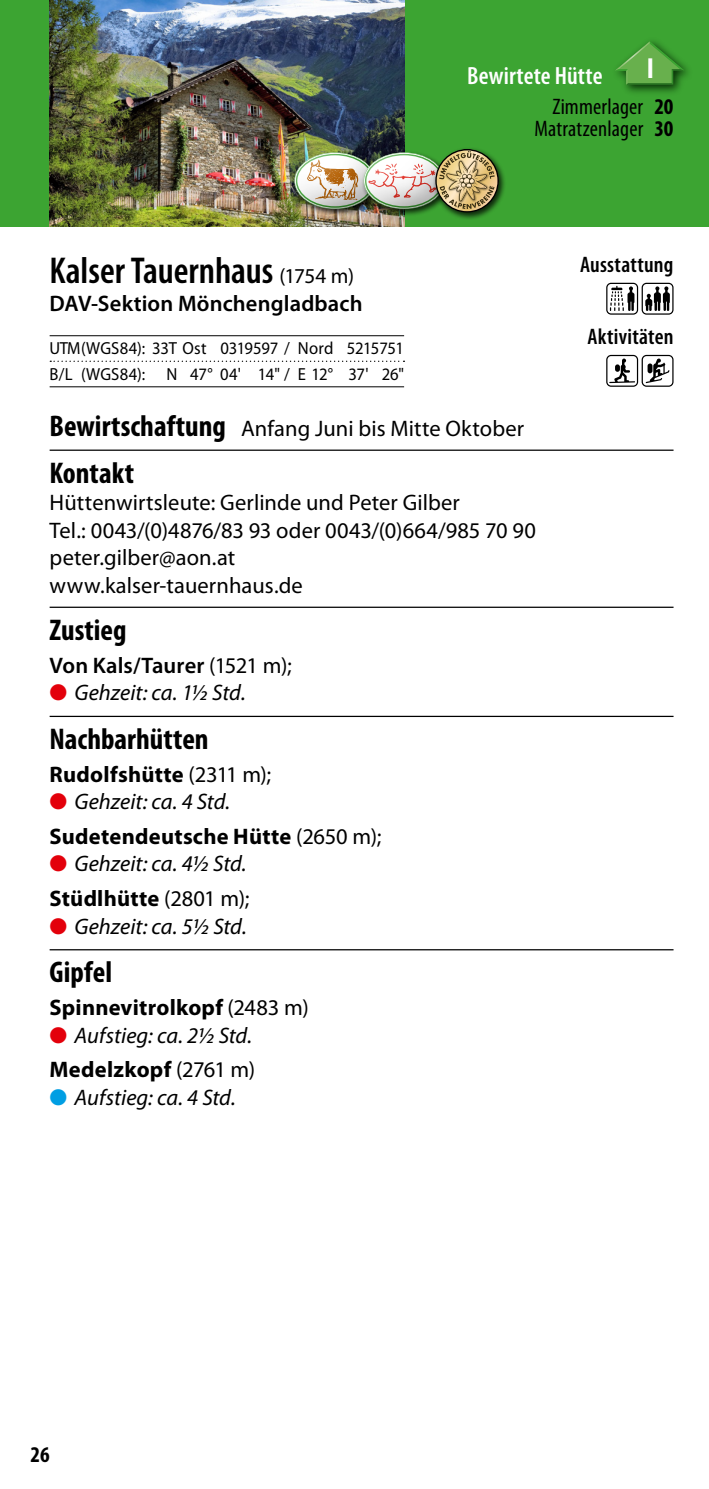
<style>
.page{position:relative;width:709px;height:1489px;background:#fff}
.page>*{position:absolute;margin:0;border:0;box-sizing:border-box;transform-origin:0 0}
.A1-Huette-Name{font:600 condensed 37.5px "Myriad Pro";color:#000}
.B1-Huette-Aufstieg_G{font:700 condensed 30px "Myriad Pro";color:#000}
.B1-Huette-Kontakt{font:700 condensed 30px "Myriad Pro";color:#000}
.t1{font:700 condensed 29px "Myriad Pro";color:#fff}
._04b-Text-Links__1mm{font:600 condensed 25px "Myriad Pro";letter-spacing:.005em;color:#fff}
.B1-Huette-Kontakt-2{font:22.5px/27.5px "Myriad Pro";letter-spacing:.005em;color:#000}
._04b-Text-Links__1mm-2{font:italic 22.5px "Myriad Pro";color:#000}
._04b-Text-Links__1mm-3{font:700 22.5px "Myriad Pro";letter-spacing:.01em;color:#000}
.B5-Huette-Bewirtscha{font:22.5px "Myriad Pro";letter-spacing:.005em;color:#000}
._04b-Text-Links__1mm-4{font:condensed 22.5px/22.5px "Myriad Pro";letter-spacing:.005em;color:#000;text-align:right}
.A2-Huette-Sektion{font:600 22.5px "Myriad Pro";letter-spacing:.005em;color:#000}
._04b-Text-Links__1mm-5{font:600 22.5px "Myriad Pro";letter-spacing:.005em;color:#000}
._06-Ausstattung__Akt{font:600 condensed 22.5px "Myriad Pro";letter-spacing:.01em;color:#000}
.t2{font:700 condensed 22.5px "Myriad Pro";color:#000}
.C2-Huette_GPS_UTM{font:17.5px "Myriad Pro";letter-spacing:-.01em;color:#000;scale:.95 1}
.C3-Huette_GPS_B_L{font:17.5px "Myriad Pro";color:#000;scale:.95 1}
.s1{font-weight:700}
.s2{font-weight:400;font-stretch:normal;font-size:21.25px}
.s3{font-weight:700;font-stretch:condensed;font-size:30px}
.s4{font-weight:400}
.s5{color:#e3000b}
.s6{color:#009ee3}
</style>
<div class="page">
<div style="left:0;top:0;width:709px;height:227px;background:#3ca432"></div>
<hr style="left:50px;top:449px;width:623px;height:2px;background:#000">
<hr style="left:50px;top:606px;width:623px;height:2px;background:#000">
<hr style="left:50px;top:715px;width:623px;height:2px;background:#000">
<hr style="left:50px;top:949px;width:623px;height:1px;background:#000">
<svg style="left:50px;top:360px;width:354px;height:2px"></svg>
<hr style="left:50px;top:335px;width:354px;height:1px;background:#000">
<hr style="left:50px;top:386px;width:354px;height:1px;background:#000">
<svg style="left:606px;top:283px;width:67px;height:31px"></svg>
<svg style="left:606px;top:355px;width:67px;height:32px"></svg>
<img style="left:624px;top:64px;width:65px;height:29px">
<svg style="left:615px;top:41px;width:69px;height:44px"></svg>
<img style="left:50px;top:0;width:354px;height:227px">
<div style="left:292px;top:150px;width:91px;height:66px;background:#000;opacity:.75"></div>
<div style="left:293px;top:147px;width:85px;height:63px;background:#000;opacity:.6"></div>
<div style="left:361px;top:150px;width:91px;height:66px;background:#000;opacity:.75"></div>
<div style="left:362px;top:147px;width:85px;height:63px;background:#000;opacity:.6"></div>
<div style="left:433px;top:147px;width:73px;height:73px;background:#000;opacity:.75"></div>
<img style="left:294px;top:149px;width:205px;height:64px">
<p class="t1" style="left:646px;top:50px;width:9px">I</p>
<p class="_04b-Text-Links__1mm" style="left:467px;top:60px;width:137px">Bewirtete Hütte</p>
<p class="_04b-Text-Links__1mm-4" style="left:534px;top:95px;width:141px">Zimmerlager <span class="s1">20<br></span>Matratzenlager <span class="s1">30</span></p>
<p class="A1-Huette-Name" style="left:50px;top:248px;width:306px">Kalser Tauernhaus <span class="s2">(1754 m)</span></p>
<p class="_06-Ausstattung__Akt" style="left:580px;top:251px;width:95px">Ausstattung</p>
<p class="A2-Huette-Sektion" style="left:50px;top:289px;width:314px">DAV-Sektion Mönchengladbach</p>
<p class="C2-Huette_GPS_UTM" style="left:50px;top:337px;width:374px">UTM(WGS84): 33T Ost 0319597 / Nord 5215751</p>
<p class="C3-Huette_GPS_B_L" style="left:50px;top:363px;width:374px">B/L (WGS84): N 47° 04' 14" / E 12° 37' 26"</p>
<p class="B5-Huette-Bewirtscha" style="left:50px;top:414px;width:476px"><span class="s3">Bewirtschaftung</span> Anfang Juni bis Mitte Oktober</p>
<p class="B1-Huette-Kontakt" style="left:50px;top:454px;width:86px">Kontakt</p>
<p class="B1-Huette-Kontakt-2" style="left:50px;top:488px;width:488px">Hüttenwirtsleute: Gerlinde und Peter Gilber<br>Tel.: 0043/(0)4876/83 93 oder 0043/(0)664/985 70 90 peter.gilber@aon.at<br>www.kalser-tauernhaus.de</p>
<p class="B1-Huette-Aufstieg_G" style="left:50px;top:611px;width:78px">Zustieg</p>
<p class="_04b-Text-Links__1mm-5" style="left:50px;top:650px;width:243px">Von Kals/Taurer <span class="s4">(1521 m);</span></p>
<p class="_04b-Text-Links__1mm-2" style="left:50px;top:678px;width:198px"><span class="s5">●</span> Gehzeit: ca. 1½ Std.</p>
<p class="B1-Huette-Aufstieg_G" style="left:50px;top:720px;width:160px">Nachbarhütten</p>
<p class="_04b-Text-Links__1mm-3" style="left:50px;top:759px;width:223px">Rudolfshütte <span class="s4">(2311 m);</span></p>
<p class="_04b-Text-Links__1mm-2" style="left:50px;top:787px;width:182px"><span class="s5">●</span> Gehzeit: ca. 4 Std.</p>
<p class="_04b-Text-Links__1mm-3" style="left:50px;top:821px;width:333px">Sudetendeutsche Hütte <span class="s4">(2650 m);</span></p>
<p class="_04b-Text-Links__1mm-2" style="left:50px;top:849px;width:199px"><span class="s5">●</span> Gehzeit: ca. 4½ Std.</p>
<p class="_04b-Text-Links__1mm-3" style="left:50px;top:883px;width:201px">Stüdlhütte <span class="s4">(2801 m);</span></p>
<p class="_04b-Text-Links__1mm-2" style="left:50px;top:912px;width:199px"><span class="s5">●</span> Gehzeit: ca. 5½ Std.</p>
<p class="B1-Huette-Aufstieg_G" style="left:50px;top:953px;width:64px">Gipfel</p>
<p class="_04b-Text-Links__1mm-3" style="left:50px;top:992px;width:261px">Spinnevitrolkopf <span class="s4">(2483 m)</span></p>
<p class="_04b-Text-Links__1mm-2" style="left:50px;top:1021px;width:204px"><span class="s5">●</span> Aufstieg: ca. 2½ Std.</p>
<p class="_04b-Text-Links__1mm-3" style="left:50px;top:1054px;width:207px">Medelzkopf <span class="s4">(2761 m)</span></p>
<p class="_04b-Text-Links__1mm-2" style="left:50px;top:1083px;width:188px"><span class="s6">●</span> Aufstieg: ca. 4 Std.</p>
<p class="_06-Ausstattung__Akt" style="left:587px;top:323px;width:87px">Aktivitäten</p>
<p class="t2" style="left:31px;top:1439px;width:20px">26</p>
</div>
